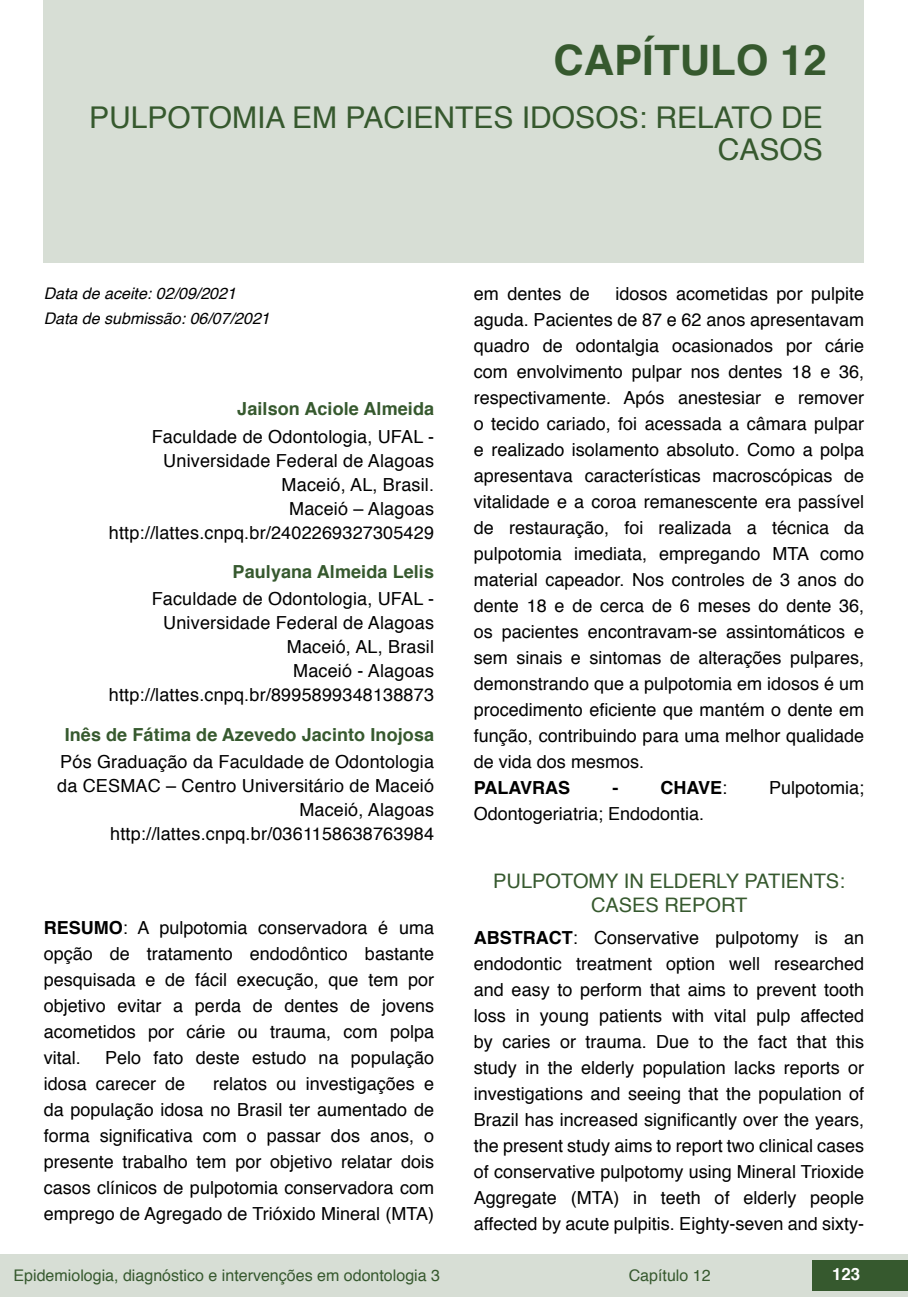
<style>
.page{position:relative;width:908px;height:1304px;background:#fff}
.page>*{position:absolute;margin:0;border:0;box-sizing:border-box;transform-origin:0 0}
.t1{font:700 42px "Helvetica";color:#36592e}
.t2{font:30px/32px "Helvetica";color:#36592e;text-align:right}
.t3{font:20px/24px "Helvetica";color:#36592e;text-align:center}
.t4{font:18px/26px "Helvetica";letter-spacing:.01em;color:#000;text-align:justify}
.t5{font:700 18px "Helvetica";letter-spacing:.005em;color:#36592e}
.t6{font:700 18px "Helvetica";color:#000}
.t7{font:700 16.8px "Helvetica";color:#fff}
.t8{font:16px "Helvetica";color:#36592e}
.t9{font:italic 16px "Helvetica";color:#000}
.s1{font-weight:700}
.s2{font-weight:400}
</style>
<div class="page">
<div style="left:0;top:1254px;width:906px;height:43px;background:#d7ded5"></div>
<div style="left:812px;top:1261px;width:95px;height:30px;background:#36592e"></div>
<div style="left:44px;top:0;width:819px;height:263px;background:#d7ded5"></div>
<h1 class="t1" style="left:553px;top:26px;width:275px">CAPÍTULO 12</h1>
<h2 class="t2" style="left:89px;top:103px;width:735px">PULPOTOMIA EM PACIENTES IDOSOS: RELATO DE<br>CASOS</h2>
<p class="t9" style="left:44px;top:280px;width:194px">Data de aceite: 02/09/2021</p>
<p class="t9" style="left:44px;top:306px;width:227px">Data de submissão: 06/07/2021</p>
<p class="t5" style="left:237px;top:395px;width:198px">Jailson Aciole Almeida</p>
<p class="t4" style="left:109px;top:425px;width:326px;line-height:24px;text-align:right">Faculdade de Odontologia, UFAL -<br>Universidade Federal de Alagoas<br>Maceió, AL, Brasil.<br>Maceió – Alagoas http://lattes.cnpq.br/2402269327305429</p>
<p class="t5" style="left:232px;top:557px;width:203px">Paulyana Almeida Lelis</p>
<p class="t4" style="left:109px;top:588px;width:326px;line-height:24px;text-align:right">Faculdade de Odontologia, UFAL -<br>Universidade Federal de Alagoas<br>Maceió, AL, Brasil<br>Maceió - Alagoas http://lattes.cnpq.br/8995899348138873</p>
<p class="t5" style="left:65px;top:720px;width:371px">Inês de Fátima de Azevedo Jacinto Inojosa</p>
<p class="t4" style="left:57px;top:750px;width:378px;line-height:24px;text-align:right">Pós Graduação da Faculdade de Odontologia da CESMAC – Centro Universitário de Maceió Maceió, Alagoas http://lattes.cnpq.br/0361158638763984</p>
<p class="t4" style="left:44px;top:915px;width:392px"><span class="s1">RESUMO</span>: A pulpotomia conservadora é uma opção de tratamento endodôntico bastante pesquisada e de fácil execução, que tem por objetivo evitar a perda de dentes de jovens acometidos por cárie ou trauma, com polpa vital.</p>
<p class="t4" style="left:44px;top:1045px;width:392px;text-indent:62px">Pelo fato deste estudo na população idosa carecer de</p>
<p class="t4" style="left:44px;top:1071px;width:392px;text-indent:169px">relatos ou investigações e da população idosa no Brasil ter aumentado de forma significativa com o passar dos anos, o presente trabalho tem por objetivo relatar dois casos clínicos de pulpotomia conservadora com emprego de Agregado de Trióxido Mineral (MTA)</p>
<p class="t4" style="left:473px;top:281px;width:392px;text-indent:141px">idosos acometidas por pulpite aguda. Pacientes de 87 e 62 anos apresentavam quadro de odontalgia ocasionados por cárie com envolvimento pulpar nos dentes 18 e 36, respectivamente. Após anestesiar e remover o tecido cariado, foi acessada a câmara pulpar e realizado isolamento absoluto. Como a polpa apresentava características macroscópicas de vitalidade e a coroa remanescente era passível de restauração, foi realizada a técnica da pulpotomia imediata, empregando MTA como material capeador. Nos controles de 3 anos do dente 18 e de cerca de 6 meses do dente 36, os pacientes encontravam-se assintomáticos e sem sinais e sintomas de alterações pulpares, demonstrando que a pulpotomia em idosos é um procedimento eficiente que mantém o dente em função, contribuindo para uma melhor qualidade de vida dos mesmos.</p>
<p class="t6" style="left:473px;top:773px;width:98px">PALAVRAS</p>
<p class="t6" style="left:612px;top:773px;width:116px">- CHAVE<span class="s2">:</span></p>
<p class="t4" style="left:768px;top:775px;width:97px">Pulpotomia;</p>
<p class="t4" style="left:473px;top:801px;width:232px">Odontogeriatria; Endodontia.</p>
<p class="t4" style="left:473px;top:281px;width:118px">em dentes de</p>
<p class="t3" style="left:493px;top:870px;width:353px">PULPOTOMY IN ELDERLY PATIENTS:<br>CASES REPORT</p>
<p class="t4" style="left:473px;top:925px;width:392px"><span class="s1">ABSTRACT</span>: Conservative pulpotomy is an endodontic treatment option well researched and easy to perform that aims to prevent tooth loss in young patients with vital pulp affected by caries or trauma. Due to the fact that this study in the elderly population lacks reports or investigations and seeing that the population of Brazil has increased significantly over the years, the present study aims to report two clinical cases of conservative pulpotomy using Mineral Trioxide Aggregate (MTA) in teeth of elderly people affected by acute pulpitis. Eighty-seven and sixty-</p>
<p class="t8" style="left:14px;top:1263px;width:428px">Epidemiologia, diagnóstico e intervenções em odontologia 3</p>
<p class="t8" style="left:628px;top:1263px;width:83px">Capítulo 12</p>
<p class="t7" style="left:831px;top:1261px;width:30px">123</p>
</div>
